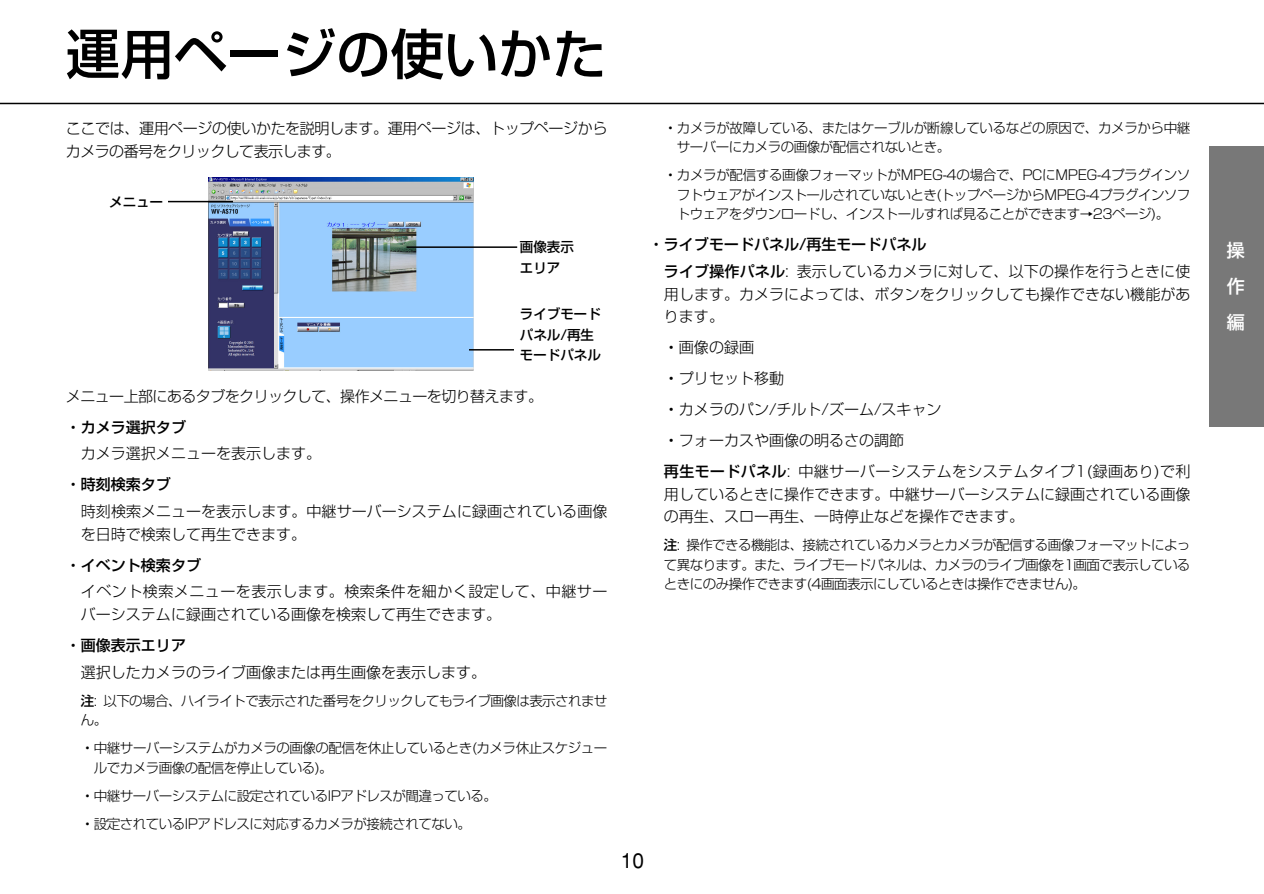
<style>
.page{position:relative;width:1264px;height:894px;background:#fff}
.page>*{position:absolute;margin:0;border:0;box-sizing:border-box;transform-origin:0 0}
.t1{font:500 54px "Shin Go";color:#000}
.t2{font:21px "Helvetica";color:#000}
.t3{font:500 18px/36px "Shin Go";color:#fff;text-align:justify}
.t4{font:300 15px/31px "Shin Go";color:#000}
.t5{font:500 15px/26.7px "Shin Go";color:#000}
.t6{font:300 15px/22.5px "Shin Go";letter-spacing:.035em;color:#000}
.t7{font:300 15px/22.5px "Shin Go";letter-spacing:-.025em;color:#000}
.t8{font:300 15px "Shin Go";letter-spacing:-.04em;color:#000}
.t9{font:300 13.5px/19.5px "Shin Go";letter-spacing:-.04em;color:#000}
.t10{font:500 13.5px/20.2px "Shin Go";color:#000}
.s1{font-weight:500}
.s2{font-weight:300}
</style>
<div class="page">
<svg style="left:0;top:102px;width:1263px;height:325px"></svg>
<h1 class="t1" style="left:66px;top:34px;width:542px">運用ページの使いかた</h1>
<p class="t7" style="left:66px;top:119px;width:543px">ここでは、運用ページの使いかたを説明します。運用ページは、トップページからカメラの番号をクリックして表示します。</p>
<p class="t10" style="left:109px;top:193px;width:55px">メニュー</p>
<p class="t10" style="left:520px;top:238px;width:55px">画像表示エリア</p>
<p class="t10" style="left:520px;top:306px;width:82px">ライブモードパネル/再生モードパネル</p>
<p class="t8" style="left:66px;top:390px;width:478px">メニュー上部にあるタブをクリックして、操作メニューを切り替えます。</p>
<p class="t5" style="left:66px;top:415px;width:121px">・カメラ選択タブ</p>
<p class="t4" style="left:81px;top:440px;width:241px">カメラ選択メニューを表示します。</p>
<p class="t5" style="left:66px;top:473px;width:106px">・時刻検索タブ</p>
<p class="t4" style="left:81px;top:502px;width:528px;line-height:22.5px">時刻検索メニューを表示します。中継サーバーシステムに録画されている画像を日時で検索して再生できます。</p>
<p class="t5" style="left:66px;top:553px;width:137px">・イベント検索タブ</p>
<p class="t6" style="left:81px;top:582px;width:528px">イベント検索メニューを表示します。検索条件を細かく設定して、中継サーバーシステムに録画されている画像を検索して再生できます。</p>
<p class="t5" style="left:66px;top:633px;width:121px">・画像表示エリア</p>
<p class="t4" style="left:81px;top:658px;width:407px">選択したカメラのライブ画像または再生画像を表示します。</p>
<p class="t9" style="left:81px;top:692px;width:528px"><span class="s1">注</span>: 以下の場合、ハイライトで表示された番号をクリックしてもライブ画像は表示されません。</p>
<p class="t9" style="left:94px;top:740px;width:515px;text-indent:-13px"><span class="s1">・</span>中継サーバーシステムがカメラの画像の配信を休止しているとき(カメラ休止スケジュールでカメラ画像の配信を停止している)。</p>
<p class="t9" style="left:81px;top:783px;width:417px;line-height:28px"><span class="s1">・</span>中継サーバーシステムに設定されているIPアドレスが間違っている。<span class="s1">・</span>設定されているIPアドレスに対応するカメラが接続されてない。</p>
<p class="t9" style="left:676px;top:120px;width:515px;text-indent:-13px"><span class="s1">・</span>カメラが故障している、またはケーブルが断線しているなどの原因で、カメラから中継サーバーにカメラの画像が配信されないとき。</p>
<p class="t9" style="left:676px;top:167px;width:515px;text-align:justify;text-indent:-13px"><span class="s1">・</span>カメラが配信する画像フォーマットがMPEG-4の場合で、PCにMPEG-4プラグインソフトウェアがインストールされていないとき(トップページからMPEG-4プラグインソフトウェアをダウンロードし、インストールすれば見ることができます→23ページ)。</p>
<p class="t5" style="left:664px;top:233px;width:528px;text-indent:-15px">・ライブモードパネル/再生モードパネル<br>ライブ操作パネル<span class="s2">: 表示しているカメラに対して、以下の操作を行うときに使</span></p>
<p class="t4" style="left:664px;top:285px;width:528px;line-height:22.5px">用します。カメラによっては、ボタンをクリックしても操作できない機能があります。</p>
<p class="t4" style="left:664px;top:334px;width:528px"><span class="s1">・</span>画像の録画<br><span class="s1">・</span>プリセット移動<br><span class="s1">・</span>カメラのパン/チルト/ズーム/スキャン<br><span class="s1">・</span>フォーカスや画像の明るさの調節<br><span class="s1">再生モードパネル</span>: 中継サーバーシステムをシステムタイプ1(録画あり)で利</p>
<p class="t4" style="left:664px;top:485px;width:528px;line-height:22.5px">用しているときに操作できます。中継サーバーシステムに録画されている画像の再生、スロー再生、一時停止などを操作できます。</p>
<p class="t9" style="left:664px;top:537px;width:528px;text-align:justify"><span class="s1">注</span>: 操作できる機能は、接続されているカメラとカメラが配信する画像フォーマットによって異なります。また、ライブモードパネルは、カメラのライブ画像を1画面で表示しているときにのみ操作できます(4画面表示にしているときは操作できません)。</p>
<h2 class="t2" style="left:620px;top:853px;width:25px">10</h2>
<h3 class="t3" style="left:1226px;top:234px;width:19px">操作編</h3>
</div>
